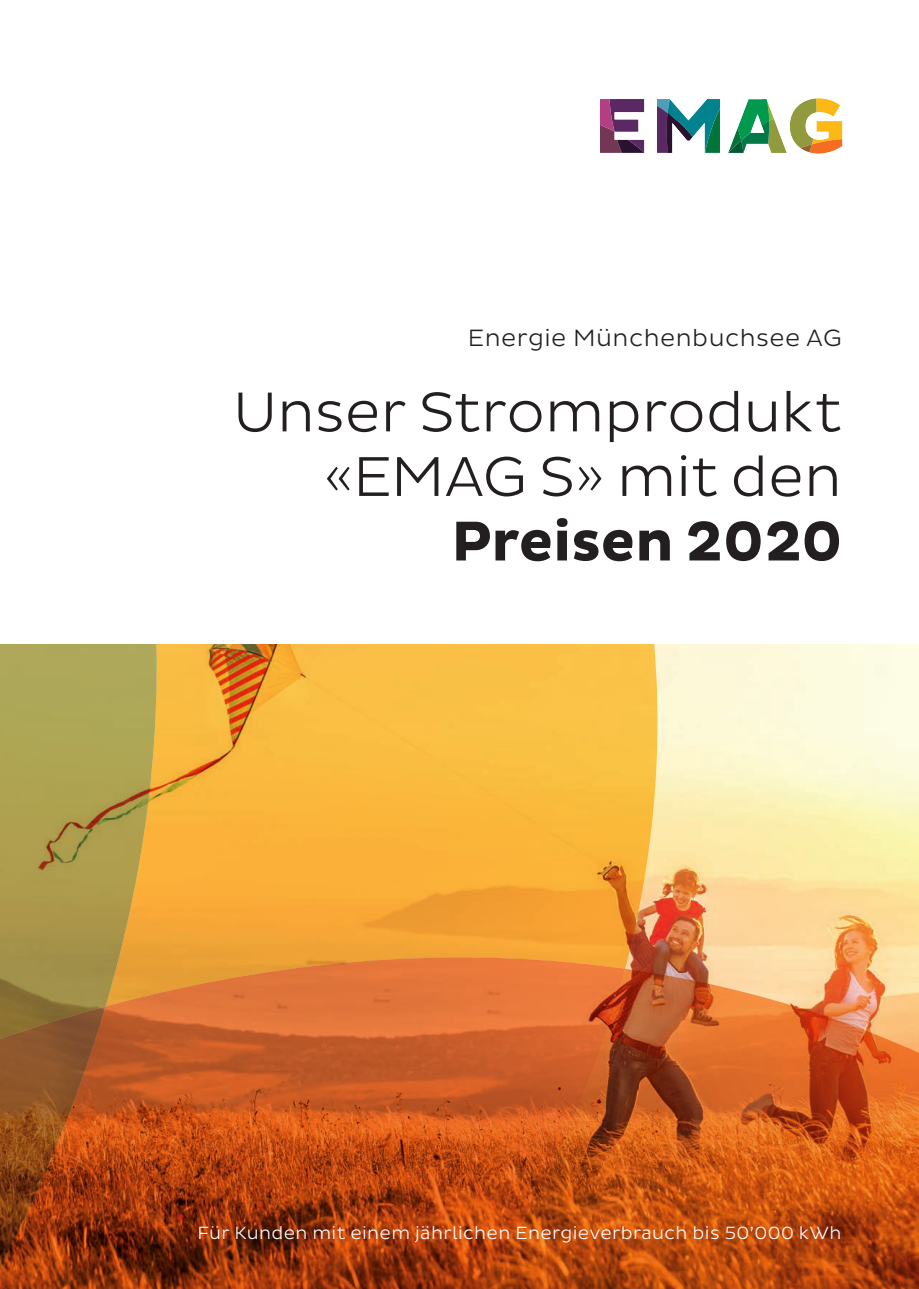
<style>
.page{position:relative;width:919px;height:1289px;background:#fff}
.page>*{position:absolute;margin:0;border:0;box-sizing:border-box;transform-origin:0 0}
.t1{font:300 57px/64.5px "Pluto Sans";letter-spacing:-.005em;color:#231f20;text-align:right}
.t2{font:700 57px "Pluto Sans";color:#231f20}
.t3{font:300 24px "Pluto Sans";letter-spacing:.02em;color:#231f20}
.t4{font:300 18px "Pluto Sans";letter-spacing:.02em;color:#fff}
</style>
<div class="page">
<svg style="left:657px;top:99px;width:63px;height:54px"></svg>
<svg style="left:600px;top:99px;width:44px;height:54px"></svg>
<svg style="left:728px;top:98px;width:114px;height:56px"></svg>
<img style="left:695px;top:644px;width:223px;height:324px">
<svg style="left:695px;top:968px;width:223px;height:320px;background:#d16527"></svg>
<svg style="left:166px;top:644px;width:529px;height:644px;background:#eea73d"></svg>
<svg style="left:105px;top:948px;width:520px;height:340px;background:#c0561e"></svg>
<svg style="left:0;top:644px;width:166px;height:557px;background:#b69244"></svg>
<svg style="left:0;top:1006px;width:105px;height:282px;background:#96481a"></svg>
<h2 class="t3" style="left:468px;top:324px;width:375px">Energie Münchenbuchsee AG</h2>
<h1 class="t1" style="left:233px;top:380px;width:610px">Unser Stromprodukt «EMAG S» mit den</h1>
<h1 class="t2" style="left:451px;top:508px;width:392px">Preisen 2020</h1>
<p class="t4" style="left:197px;top:1222px;width:645px">Für Kunden mit einem jährlichen Energieverbrauch bis 50’000 kWh</p>
</div>
